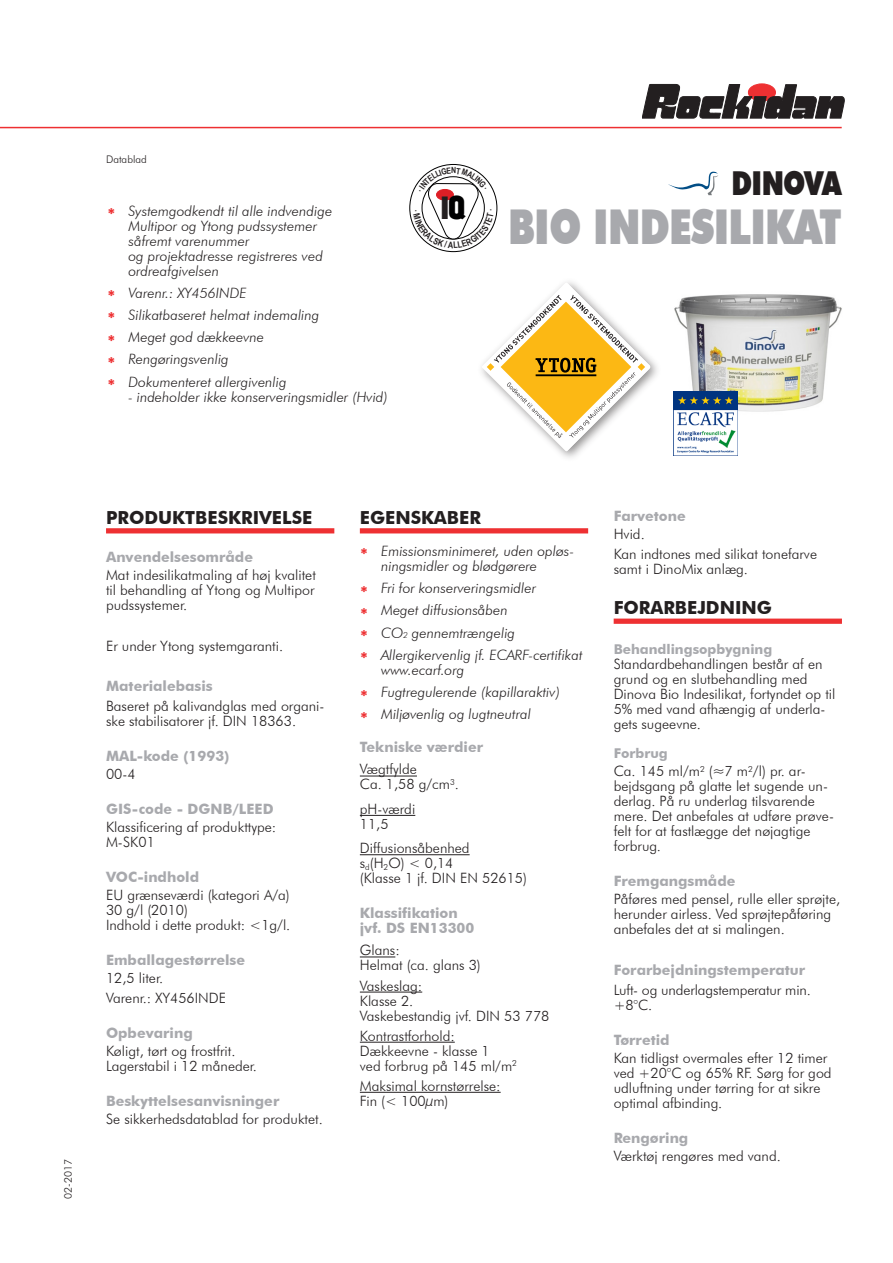
<style>
.page{position:relative;width:893px;height:1263px;background:#fff}
.page>*{position:absolute;margin:0;border:0;box-sizing:border-box;transform-origin:0 0}
.Under_overskrift{font:900 48px "Futura BT";letter-spacing:-.02em;color:#a8a9ad;scale:.8 1}
.overskrift_til_datab{font:900 33px "Futura BT";letter-spacing:-.025em;color:#231f20;scale:.8 1}
.t1{font:30px "Narbonne";color:#231f20}
.Mellemrubrik_m_4pt_s{font:700 18px "Futura BT";color:#231f20}
.Brødtekst{font:300 14.25px/15px "Futura BT";color:#231f20}
.indrykket_brødtekst{font:italic 300 14.25px/15px "Futura BT";color:#231f20}
.Brødtekst_fed___4_mm{font:700 14.25px/15px "Futura BT";color:#a8a9ad}
.Brødtekst_fed___4_mm-2{font:300 14.25px/15px "Futura BT";color:#231f20}
.Brødtekst-2{font:700 14.25px "Futura BT";color:#a8a9ad}
.Brødtekst_fed___4_mm-3{font:700 13.5px "Futura BT";color:#a8a9ad}
.t2{font:300 10.5px "Futura BT";color:#231f20}
.s1{font-weight:700;font-style:normal;font-size:16.5px;color:#ee3032}
.s2{font-size:30.75px;color:#000001}
.s3{font-size:8.25px}
</style>
<div class="page">
<div style="left:106px;top:528px;width:228px;height:5px;background:#ee3032"></div>
<div style="left:360px;top:528px;width:228px;height:5px;background:#ee3032"></div>
<hr style="left:360px;top:776px;width:57px;height:1px;background:#231f20">
<hr style="left:360px;top:815px;width:55px;height:1px;background:#231f20">
<hr style="left:360px;top:854px;width:110px;height:1px;background:#231f20">
<hr style="left:360px;top:957px;width:35px;height:1px;background:#231f20">
<hr style="left:360px;top:992px;width:62px;height:1px;background:#231f20">
<hr style="left:360px;top:1042px;width:95px;height:1px;background:#231f20">
<hr style="left:360px;top:1092px;width:141px;height:1px;background:#231f20">
<div style="left:614px;top:619px;width:228px;height:5px;background:#ee3032"></div>
<hr style="left:0;top:127px;width:842px;height:1px;background:#ee3032">
<svg style="left:642px;top:84px;width:202px;height:35px"></svg>
<svg style="left:668px;top:172px;width:50px;height:23px"></svg>
<img style="left:673px;top:294px;width:169px;height:135px">
<img style="left:674px;top:391px;width:64px;height:64px">
<svg style="left:481px;top:282px;width:171px;height:170px"></svg>
<svg style="left:413px;top:167px;width:81px;height:81px"></svg>
<p class="t2" style="left:106px;top:153px;width:42px">Datablad</p>
<p class="indrykket_brødtekst" style="left:129px;top:203px;width:205px;text-indent:-21px"><span class="s1">*</span> Systemgodkendt til alle indvendige<br>Multipor og Ytong pudssystemer såfremt varenummer<br>og projektadresse registreres ved ordreafgivelsen</p>
<p class="indrykket_brødtekst" style="left:107px;top:285px;width:141px"><span class="s1">*</span> Varenr.: XY456INDE</p>
<p class="indrykket_brødtekst" style="left:107px;top:307px;width:214px"><span class="s1">*</span> Silikatbaseret helmat indemaling</p>
<p class="indrykket_brødtekst" style="left:107px;top:330px;width:158px"><span class="s1">*</span> Meget god dækkeevne</p>
<p class="indrykket_brødtekst" style="left:107px;top:352px;width:123px"><span class="s1">*</span> Rengøringsvenlig</p>
<p class="indrykket_brødtekst" style="left:107px;top:374px;width:181px"><span class="s1">*</span> Dokumenteret allergivenlig</p>
<p class="indrykket_brødtekst" style="left:129px;top:389px;width:261px">- indeholder ikke konserveringsmidler (Hvid)</p>
<p class="t1" style="left:441px;top:191px;width:26px">I<span class="s2">Q</span></p>
<p class="overskrift_til_datab" style="left:731px;top:163px;width:139px">DINOVA</p>
<p class="Under_overskrift" style="left:508px;top:198px;width:418px">BIO INDESILIKAT</p>
<p class="t2" style="left:62px;top:1199px;width:41px;rotate:-90deg">02-2017</p>
<p class="Mellemrubrik_m_4pt_s" style="left:106px;top:507px;width:208px">PRODUKTBESKRIVELSE</p>
<p class="Brødtekst_fed___4_mm" style="left:106px;top:550px;width:148px">Anvendelsesområde</p>
<p class="Brødtekst" style="left:106px;top:568px;width:211px;text-align:justify">Mat indesilikatmaling af høj kvalitet til behandling af Ytong og Multipor pudssystemer.</p>
<p class="Brødtekst" style="left:106px;top:638px;width:179px">Er under Ytong systemgaranti.</p>
<p class="Brødtekst-2" style="left:106px;top:677px;width:108px">Materialebasis</p>
<p class="Brødtekst" style="left:106px;top:698px;width:220px">Baseret på kalivandglas med organi&shy;ske stabilisatorer jf. DIN 18363.</p>
<p class="Brødtekst_fed___4_mm" style="left:106px;top:748px;width:125px">MAL-kode (1993)</p>
<p class="Brødtekst" style="left:106px;top:766px;width:31px">00-4</p>
<p class="Brødtekst_fed___4_mm" style="left:106px;top:801px;width:169px">GIS-code - DGNB/LEED</p>
<p class="Brødtekst" style="left:106px;top:819px;width:172px">Klassificering af produkttype:<br>M-SK01</p>
<p class="Brødtekst_fed___4_mm" style="left:106px;top:869px;width:95px">VOC-indhold</p>
<p class="Brødtekst" style="left:106px;top:887px;width:186px">EU grænseværdi (kategori A/a)<br>30 g/l (2010)<br>Indhold i dette produkt: &lt;1g/l.</p>
<p class="Brødtekst_fed___4_mm" style="left:106px;top:952px;width:141px">Emballagestørrelse</p>
<p class="Brødtekst" style="left:106px;top:970px;width:59px">12,5 liter.</p>
<p class="Brødtekst" style="left:106px;top:990px;width:122px">Varenr.: XY456INDE</p>
<p class="Brødtekst_fed___4_mm" style="left:106px;top:1025px;width:88px">Opbevaring</p>
<p class="Brødtekst" style="left:106px;top:1043px;width:153px">Køligt, tørt og frostfrit.<br>Lagerstabil i 12 måneder.</p>
<p class="Brødtekst_fed___4_mm" style="left:106px;top:1093px;width:175px">Beskyttelsesanvisninger</p>
<p class="Brødtekst" style="left:106px;top:1111px;width:218px">Se sikkerhedsdatablad for produktet.</p>
<p class="Mellemrubrik_m_4pt_s" style="left:360px;top:507px;width:123px">EGENSKABER</p>
<p class="indrykket_brødtekst" style="left:381px;top:543px;width:194px;text-indent:-21px"><span class="s1">*</span> Emissionsminimeret, uden opløs&shy;ningsmidler og blødgørere</p>
<p class="indrykket_brødtekst" style="left:360px;top:580px;width:178px"><span class="s1">*</span> Fri for konserveringsmidler</p>
<p class="indrykket_brødtekst" style="left:360px;top:603px;width:149px"><span class="s1">*</span> Meget diffusionsåben</p>
<p class="indrykket_brødtekst" style="left:360px;top:625px;width:157px"><span class="s1">*</span> CO<span class="s3">2</span> gennemtrængelig</p>
<p class="indrykket_brødtekst" style="left:381px;top:647px;width:203px;text-indent:-21px"><span class="s1">*</span> Allergikervenlig jf. ECARF-certifikat www.ecarf.org</p>
<p class="indrykket_brødtekst" style="left:360px;top:684px;width:202px"><span class="s1">*</span> Fugtregulerende (kapillaraktiv)</p>
<p class="indrykket_brødtekst" style="left:360px;top:707px;width:172px"><span class="s1">*</span> Miljøvenlig og lugtneutral</p>
<p class="Brødtekst_fed___4_mm" style="left:360px;top:739px;width:125px">Tekniske værdier</p>
<p class="Brødtekst" style="left:360px;top:762px;width:101px">Vægtfylde<br>Ca. 1,58 g/cm<sup>3</sup>.</p>
<p class="Brødtekst" style="left:360px;top:801px;width:57px">pH-værdi<br>11,5</p>
<p class="Brødtekst" style="left:360px;top:840px;width:169px">Diffusionsåbenhed<br>s<sub>d</sub>(H<sub>2</sub>O) &lt; 0,14<br>(Klasse 1 jf. DIN EN 52615)</p>
<p class="Brødtekst_fed___4_mm" style="left:360px;top:905px;width:116px">Klassifikation jvf. DS EN13300</p>
<p class="Brødtekst" style="left:360px;top:943px;width:122px">Glans:<br>Helmat (ca. glans 3)</p>
<p class="Brødtekst" style="left:360px;top:978px;width:191px">Vaskeslag:<br>Klasse 2.<br>Vaskebestandig jvf. DIN 53 778</p>
<p class="Brødtekst" style="left:360px;top:1028px;width:159px">Kontrastforhold:<br>Dækkeevne - klasse 1<br>ved forbrug på 145 ml/m<sup>2</sup></p>
<p class="Brødtekst" style="left:360px;top:1078px;width:142px">Maksimal kornstørrelse:<br>Fin (&lt; 100µm)</p>
<p class="Brødtekst_fed___4_mm" style="left:614px;top:508px;width:74px">Farvetone</p>
<p class="Brødtekst" style="left:614px;top:526px;width:33px">Hvid.</p>
<p class="Brødtekst" style="left:614px;top:546px;width:205px">Kan indtones med silikat tonefarve samt i DinoMix anlæg.</p>
<p class="Mellemrubrik_m_4pt_s" style="left:614px;top:597px;width:160px">FORARBEJDNING</p>
<p class="Brødtekst_fed___4_mm-3" style="left:614px;top:641px;width:160px">Behandlingsopbygning</p>
<p class="Brødtekst_fed___4_mm-2" style="left:614px;top:656px;width:223px">Standardbehandlingen består af en grund og en slutbehandling med<br>Dinova Bio Indesilikat, fortyndet op til<br>5% med vand afhængig af underla&shy;gets sugeevne.</p>
<p class="Brødtekst_fed___4_mm-3" style="left:614px;top:745px;width:56px">Forbrug</p>
<p class="Brødtekst" style="left:614px;top:764px;width:222px">Ca. 145 ml/m<sup>2</sup> (≈7 m<sup>2</sup>/l) pr. ar&shy;bejdsgang på glatte let sugende un&shy;derlag. På ru underlag tilsvarende mere. Det anbefales at udføre prøve&shy;felt for at fastlægge det nøjagtige forbrug.</p>
<p class="Brødtekst_fed___4_mm" style="left:614px;top:874px;width:123px">Fremgangsmåde</p>
<p class="Brødtekst" style="left:614px;top:892px;width:228px">Påføres med pensel, rulle eller sprøjte, herunder airless. Ved sprøjtepåføring anbefales det at si malingen.</p>
<p class="Brødtekst-2" style="left:614px;top:961px;width:193px">Forarbejdningstemperatur</p>
<p class="Brødtekst" style="left:614px;top:982px;width:199px">Luft- og underlagstemperatur min. +8°C.</p>
<p class="Brødtekst_fed___4_mm" style="left:614px;top:1032px;width:57px">Tørretid</p>
<p class="Brødtekst" style="left:614px;top:1050px;width:219px">Kan tidligst overmales efter 12 timer ved +20°C og 65% RF. Sørg for god udluftning under tørring for at sikre optimal afbinding.</p>
<p class="Brødtekst_fed___4_mm" style="left:614px;top:1130px;width:76px">Rengøring</p>
<p class="Brødtekst" style="left:614px;top:1148px;width:169px">Værktøj rengøres med vand.</p>
</div>
